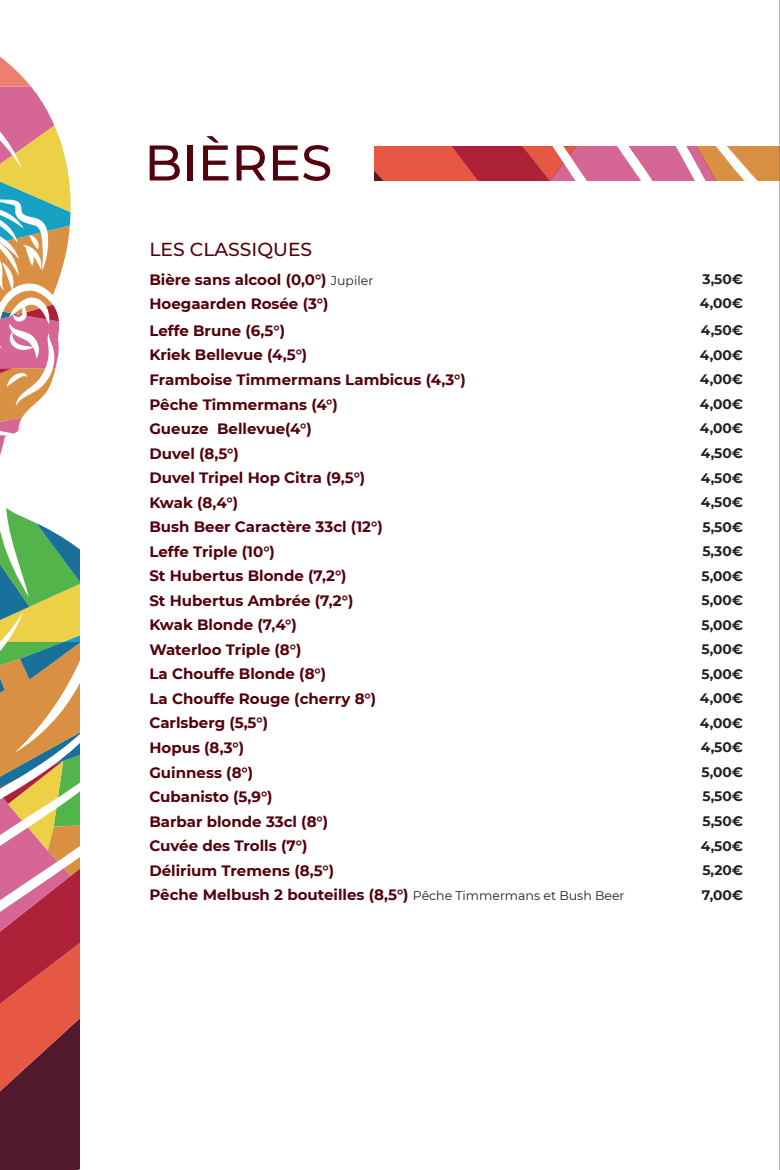
<style>
.page{position:relative;width:780px;height:1170px;background:#fff}
.page>*{position:absolute;margin:0;border:0;box-sizing:border-box;transform-origin:0 0}
.t1{font:500 50px "Montserrat";color:#53010c}
.t2{font:500 18.75px "Montserrat";color:#53010c}
.t3{font:700 15px "Montserrat";color:#53010c}
.t4{font:700 13.75px "Montserrat";color:#231f20}
.s1{font-weight:400;font-size:12.5px;color:#231f20}
</style>
<div class="page">
<svg style="left:0;top:56px;width:80px;height:1113px"></svg>
<svg style="left:374px;top:146px;width:405px;height:35px;background:#d86c6d"></svg>
<hr style="left:779px;top:0;width:1px;height:1169px;background:#6c6d70">
<h1 class="t1" style="left:144px;top:132px;width:189px">BIÈRES</h1>
<p class="t2" style="left:149px;top:238px;width:164px">LES CLASSIQUES</p>
<p class="t3" style="left:149px;top:270px;width:225px">Bière sans alcool (0,0°) <span class="s1">Jupiler</span></p>
<p class="t4" style="left:702px;top:270px;width:42px">3,50€</p>
<p class="t3" style="left:149px;top:294px;width:180px">Hoegaarden Rosée (3°)</p>
<p class="t4" style="left:700px;top:294px;width:45px">4,00€</p>
<p class="t3" style="left:149px;top:321px;width:137px">Leffe Brune (6,5°)</p>
<p class="t4" style="left:700px;top:322px;width:44px">4,50€</p>
<p class="t3" style="left:149px;top:346px;width:159px">Kriek Bellevue (4,5°)</p>
<p class="t4" style="left:700px;top:346px;width:45px">4,00€</p>
<p class="t3" style="left:149px;top:370px;width:318px">Framboise Timmermans Lambicus (4,3°)</p>
<p class="t4" style="left:700px;top:371px;width:45px">4,00€</p>
<p class="t3" style="left:149px;top:395px;width:190px">Pêche Timmermans (4°)</p>
<p class="t4" style="left:700px;top:395px;width:45px">4,00€</p>
<p class="t3" style="left:149px;top:419px;width:164px">Gueuze Bellevue(4°)</p>
<p class="t4" style="left:700px;top:420px;width:45px">4,00€</p>
<p class="t3" style="left:149px;top:444px;width:91px">Duvel (8,5°)</p>
<p class="t4" style="left:700px;top:444px;width:44px">4,50€</p>
<p class="t3" style="left:149px;top:468px;width:217px">Duvel Tripel Hop Citra (9,5°)</p>
<p class="t4" style="left:700px;top:469px;width:44px">4,50€</p>
<p class="t3" style="left:149px;top:493px;width:90px">Kwak (8,4°)</p>
<p class="t4" style="left:700px;top:493px;width:44px">4,50€</p>
<p class="t3" style="left:149px;top:517px;width:235px">Bush Beer Caractère 33cl (12°)</p>
<p class="t4" style="left:702px;top:518px;width:42px">5,50€</p>
<p class="t3" style="left:149px;top:542px;width:127px">Leffe Triple (10°)</p>
<p class="t4" style="left:702px;top:542px;width:42px">5,30€</p>
<p class="t3" style="left:149px;top:566px;width:199px">St Hubertus Blonde (7,2°)</p>
<p class="t4" style="left:701px;top:567px;width:43px">5,00€</p>
<p class="t3" style="left:149px;top:591px;width:205px">St Hubertus Ambrée (7,2°)</p>
<p class="t4" style="left:701px;top:592px;width:43px">5,00€</p>
<p class="t3" style="left:149px;top:615px;width:149px">Kwak Blonde (7,4°)</p>
<p class="t4" style="left:701px;top:616px;width:43px">5,00€</p>
<p class="t3" style="left:149px;top:640px;width:153px">Waterloo Triple (8°)</p>
<p class="t4" style="left:701px;top:641px;width:43px">5,00€</p>
<p class="t3" style="left:149px;top:664px;width:178px">La Chouffe Blonde (8°)</p>
<p class="t4" style="left:701px;top:665px;width:43px">5,00€</p>
<p class="t3" style="left:149px;top:689px;width:228px">La Chouffe Rouge (cherry 8°)</p>
<p class="t4" style="left:700px;top:690px;width:45px">4,00€</p>
<p class="t3" style="left:149px;top:714px;width:120px">Carlsberg (5,5°)</p>
<p class="t4" style="left:700px;top:714px;width:45px">4,00€</p>
<p class="t3" style="left:149px;top:738px;width:96px">Hopus (8,3°)</p>
<p class="t4" style="left:700px;top:739px;width:44px">4,50€</p>
<p class="t3" style="left:149px;top:763px;width:105px">Guinness (8°)</p>
<p class="t4" style="left:701px;top:763px;width:43px">5,00€</p>
<p class="t3" style="left:149px;top:787px;width:125px">Cubanisto (5,9°)</p>
<p class="t4" style="left:702px;top:788px;width:42px">5,50€</p>
<p class="t3" style="left:149px;top:812px;width:180px">Barbar blonde 33cl (8°)</p>
<p class="t4" style="left:702px;top:812px;width:42px">5,50€</p>
<p class="t3" style="left:149px;top:836px;width:159px">Cuvée des Trolls (7°)</p>
<p class="t4" style="left:700px;top:837px;width:44px">4,50€</p>
<p class="t3" style="left:149px;top:861px;width:186px">Délirium Tremens (8,5°)</p>
<p class="t4" style="left:702px;top:861px;width:42px">5,20€</p>
<p class="t3" style="left:149px;top:885px;width:476px">Pêche Melbush 2 bouteilles (8,5°) <span class="s1">Pêche Timmermans et Bush Beer</span></p>
<p class="t4" style="left:701px;top:886px;width:43px">7,00€</p>
</div>
